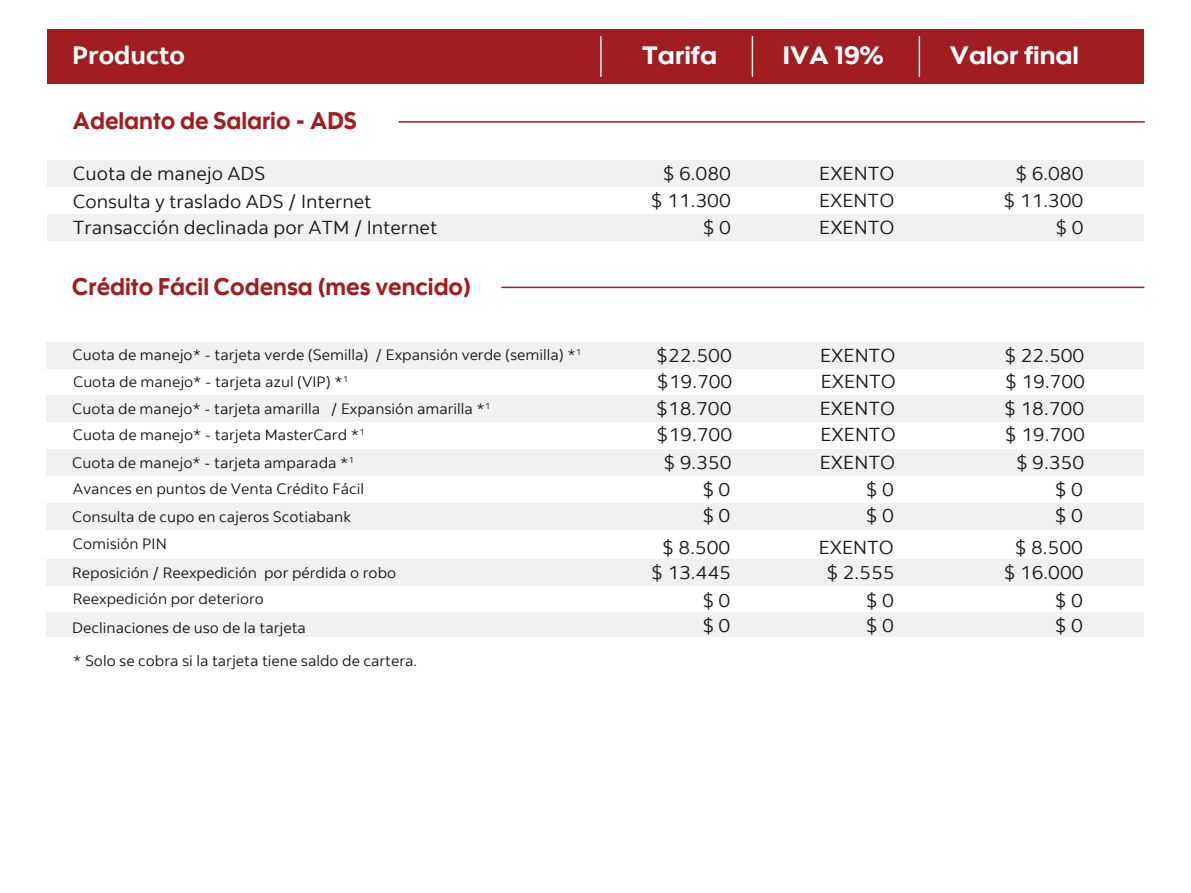
<style>
.page{position:relative;width:1191px;height:893px;background:#fff}
.page>*{position:absolute;margin:0;border:0;box-sizing:border-box;transform-origin:0 0}
.t1{font:25.05px "Scotia Headline";color:#fff;scale:1.05 1}
.t2{font:700 25.05px "Scotia";color:#fff;scale:1.05 1}
.t3{font:24px "Scotia Headline";color:#a11d20;scale:.96 1}
.t4{font:18.75px "Scotia";color:#1d1613;scale:1.05 1}
.t5{font:15px/26.5px "Scotia";color:#1d1613;scale:1.05 1}
</style>
<div class="page">
<hr style="left:502px;top:287px;width:641px;height:1px;background:#a11d20">
<hr style="left:399px;top:121px;width:745px;height:2px;background:#a11d20">
<div style="left:47px;top:161px;width:1096px;height:26px;background:#eff1f2"></div>
<div style="left:47px;top:215px;width:1096px;height:26px;background:#eff1f2"></div>
<div style="left:47px;top:29px;width:1096px;height:55px;background:#a11d20"></div>
<hr style="left:600px;top:37px;width:1px;height:39px;background:#fff">
<hr style="left:751px;top:37px;width:2px;height:39px;background:#fff">
<hr style="left:918px;top:37px;width:2px;height:39px;background:#fff">
<div style="left:47px;top:560px;width:1096px;height:26px;background:#eff1f2"></div>
<div style="left:47px;top:613px;width:1096px;height:24px;background:#eff1f2"></div>
<div style="left:47px;top:449px;width:1096px;height:26px;background:#eff1f2"></div>
<div style="left:47px;top:342px;width:1096px;height:27px;background:#eff1f2"></div>
<div style="left:47px;top:396px;width:1096px;height:26px;background:#eff1f2"></div>
<div style="left:47px;top:503px;width:1096px;height:27px;background:#eff1f2"></div>
<h1 class="t2" style="left:72px;top:40px;width:109px">Producto</h1>
<h1 class="t1" style="left:642px;top:41px;width:73px">Tarifa</h1>
<h1 class="t1" style="left:783px;top:41px;width:97px">IVA 19%</h1>
<h1 class="t1" style="left:950px;top:41px;width:125px">Valor final</h1>
<h2 class="t3" style="left:73px;top:107px;width:297px">Adelanto de Salario - ADS</h2>
<p class="t4" style="left:73px;top:163px;width:185px">Cuota de manejo ADS</p>
<p class="t4" style="left:663px;top:163px;width:66px">$ 6.080</p>
<p class="t4" style="left:819px;top:163px;width:73px">EXENTO</p>
<p class="t4" style="left:1015px;top:163px;width:66px">$ 6.080</p>
<p class="t4" style="left:73px;top:217px;width:348px">Transacción declinada por ATM / Internet</p>
<p class="t4" style="left:703px;top:217px;width:28px">$ 0</p>
<p class="t4" style="left:819px;top:217px;width:73px">EXENTO</p>
<p class="t4" style="left:1055px;top:217px;width:28px">$ 0</p>
<p class="t4" style="left:73px;top:190px;width:286px">Consulta y traslado ADS / Internet</p>
<p class="t4" style="left:651px;top:190px;width:78px">$ 11.300</p>
<p class="t4" style="left:819px;top:190px;width:73px">EXENTO</p>
<p class="t4" style="left:1003px;top:190px;width:78px">$ 11.300</p>
<h2 class="t3" style="left:72px;top:273px;width:417px">Crédito Fácil Codensa (mes vencido)</h2>
<p class="t5" style="left:72px;top:342px;width:486px">Cuota de manejo* - tarjeta verde (Semilla) / Expansión verde (semilla) *<sup>1<br></sup>Cuota de manejo* - tarjeta azul (VIP) *<sup>1<br></sup>Cuota de manejo* - tarjeta amarilla / Expansión amarilla *<sup>1<br></sup>Cuota de manejo* - tarjeta MasterCard *<sup>1</sup></p>
<p class="t5" style="left:72px;top:450px;width:270px">Cuota de manejo* - tarjeta amparada *<sup>1</sup></p>
<p class="t4" style="left:656px;top:344px;width:73px">$22.500</p>
<p class="t4" style="left:820px;top:344px;width:73px">EXENTO</p>
<p class="t4" style="left:1004px;top:344px;width:78px">$ 22.500</p>
<p class="t4" style="left:657px;top:371px;width:73px">$19.700</p>
<p class="t4" style="left:820px;top:371px;width:73px">EXENTO</p>
<p class="t4" style="left:1005px;top:371px;width:78px">$ 19.700</p>
<p class="t4" style="left:656px;top:398px;width:73px">$18.700</p>
<p class="t4" style="left:819px;top:398px;width:73px">EXENTO</p>
<p class="t4" style="left:1004px;top:398px;width:78px">$ 18.700</p>
<p class="t4" style="left:656px;top:424px;width:73px">$19.700</p>
<p class="t4" style="left:820px;top:424px;width:73px">EXENTO</p>
<p class="t4" style="left:1004px;top:424px;width:78px">$ 19.700</p>
<p class="t4" style="left:663px;top:452px;width:66px">$ 9.350</p>
<p class="t4" style="left:819px;top:452px;width:73px">EXENTO</p>
<p class="t4" style="left:1016px;top:452px;width:66px">$ 9.350</p>
<p class="t5" style="left:72px;top:475px;width:279px;line-height:28.3px">Avances en puntos de Venta Crédito Fácil<br>Consulta de cupo en cajeros Scotiabank</p>
<p class="t4" style="left:702px;top:479px;width:28px">$ 0</p>
<p class="t4" style="left:866px;top:479px;width:28px">$ 0</p>
<p class="t4" style="left:1055px;top:479px;width:28px">$ 0</p>
<p class="t4" style="left:702px;top:505px;width:28px">$ 0</p>
<p class="t4" style="left:866px;top:505px;width:28px">$ 0</p>
<p class="t4" style="left:1055px;top:505px;width:28px">$ 0</p>
<p class="t5" style="left:72px;top:529px;width:310px;line-height:29.4px">Comisión PIN<br>Reposición / Reexpedición por pérdida o robo</p>
<p class="t4" style="left:662px;top:536px;width:66px">$ 8.500</p>
<p class="t4" style="left:818px;top:536px;width:73px">EXENTO</p>
<p class="t4" style="left:1015px;top:536px;width:66px">$ 8.500</p>
<p class="t5" style="left:73px;top:586px;width:183px">Reexpedición por deterioro</p>
<p class="t4" style="left:651px;top:562px;width:78px">$ 13.445</p>
<p class="t4" style="left:826px;top:562px;width:66px">$ 2.555</p>
<p class="t4" style="left:1003px;top:562px;width:78px">$ 16.000</p>
<p class="t4" style="left:702px;top:590px;width:28px">$ 0</p>
<p class="t4" style="left:866px;top:590px;width:28px">$ 0</p>
<p class="t4" style="left:1055px;top:590px;width:28px">$ 0</p>
<p class="t4" style="left:702px;top:614px;width:28px">$ 0</p>
<p class="t4" style="left:866px;top:614px;width:28px">$ 0</p>
<p class="t4" style="left:1055px;top:614px;width:28px">$ 0</p>
<p class="t5" style="left:72px;top:614px;width:224px">Declinaciones de uso de la tarjeta</p>
<p class="t5" style="left:73px;top:647px;width:329px">* Solo se cobra si la tarjeta tiene saldo de cartera.</p>
</div>
